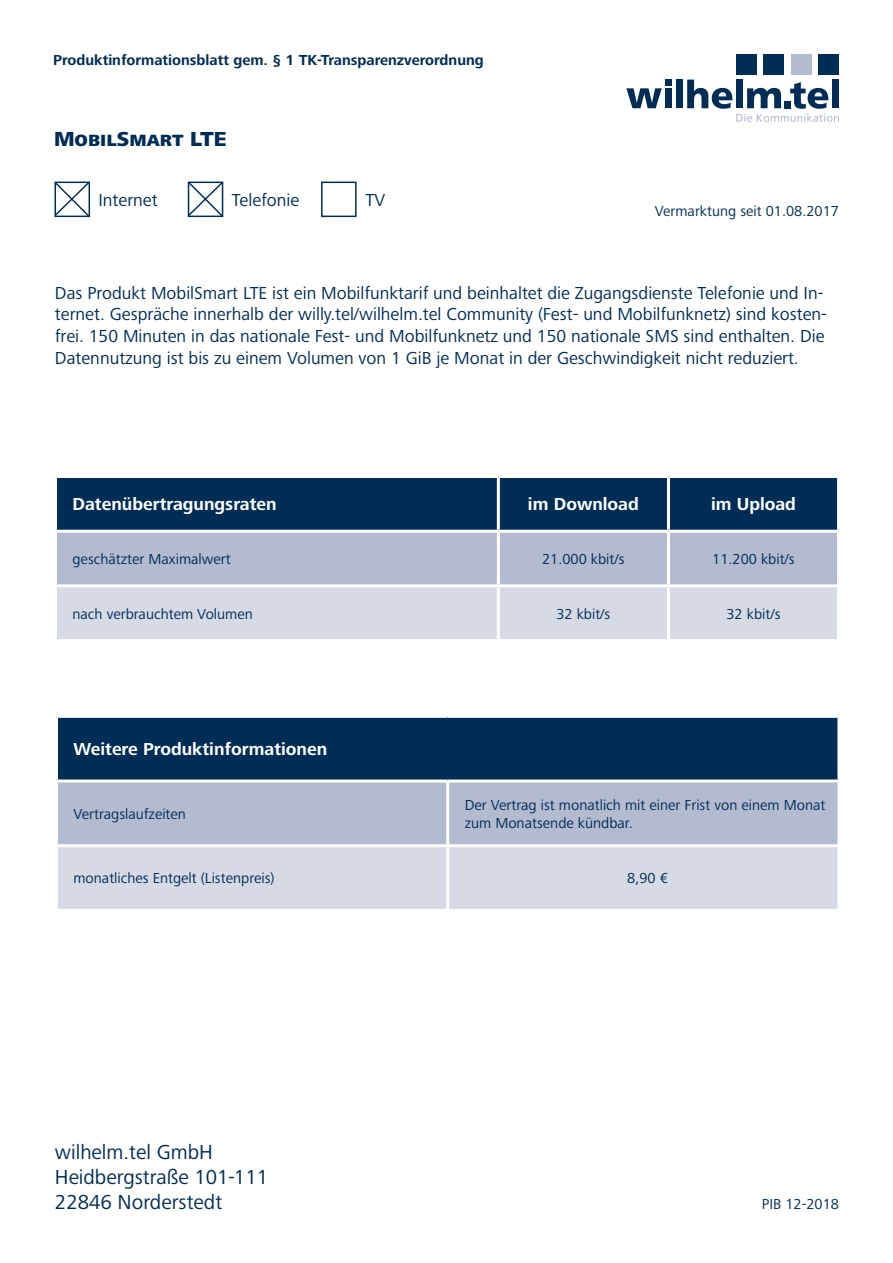
<style>
.page{position:relative;width:893px;height:1263px;background:#fff}
.page>*{position:absolute;margin:0;border:0;box-sizing:border-box;transform-origin:0 0}
.t1{font:21px/25.2px "Frutiger Nextfor SNS";color:#002d56}
.t2{font:800 21px "Frutiger Nextfor SNS";color:#002d56}
.t3{font:18px/21.6px "Frutiger Nextfor SNS";color:#002d56}
.t4{font:700 18px "Frutiger Nextfor SNS";color:#fff}
.t5{font:15px/18px "Frutiger Nextfor SNS";color:#002d56}
.t6{font:700 15px "Frutiger Nextfor SNS";color:#002d56}
</style>
<div class="page">
<div style="left:736px;top:54px;width:21px;height:21px;background:#002d56"></div>
<div style="left:763px;top:54px;width:21px;height:21px;background:#002d56"></div>
<div style="left:791px;top:54px;width:20px;height:21px;background:#b2bbcf"></div>
<div style="left:818px;top:54px;width:21px;height:21px;background:#002d56"></div>
<div style="left:665px;top:80px;width:7px;height:6px;background:#002d56"></div>
<svg style="left:626px;top:88px;width:36px;height:20px"></svg>
<div style="left:665px;top:88px;width:7px;height:20px;background:#002d56"></div>
<div style="left:676px;top:80px;width:7px;height:28px;background:#002d56"></div>
<svg style="left:687px;top:80px;width:152px;height:42px"></svg>
<div style="left:321px;top:182px;width:36px;height:35px;border:2px solid #002d56"></div>
<svg style="left:187px;top:181px;width:37px;height:37px"></svg>
<svg style="left:54px;top:181px;width:37px;height:37px"></svg>
<svg style="left:57px;top:478px;width:780px;height:161px;background:#8296ae"></svg>
<hr style="left:497px;top:478px;width:3px;height:52px;background:#fff">
<hr style="left:667px;top:478px;width:3px;height:52px;background:#fff">
<hr style="left:54px;top:530px;width:444px;height:3px;background:#fff">
<hr style="left:498px;top:530px;width:170px;height:3px;background:#fff">
<hr style="left:497px;top:533px;width:3px;height:51px;background:#fff">
<hr style="left:668px;top:530px;width:172px;height:3px;background:#fff">
<hr style="left:667px;top:533px;width:3px;height:51px;background:#fff">
<hr style="left:54px;top:584px;width:444px;height:3px;background:#fff">
<hr style="left:498px;top:584px;width:170px;height:3px;background:#fff">
<hr style="left:497px;top:587px;width:3px;height:52px;background:#fff">
<hr style="left:668px;top:584px;width:172px;height:3px;background:#fff">
<hr style="left:667px;top:587px;width:3px;height:52px;background:#fff">
<div style="left:56px;top:716px;width:783px;height:65px;background:#002d56"></div>
<div style="left:58px;top:782px;width:779px;height:62px;background:#b2bbcf"></div>
<div style="left:58px;top:847px;width:779px;height:62px;background:#d6dae5"></div>
<hr style="left:55px;top:715px;width:393px;height:3px;background:#fff">
<hr style="left:55px;top:718px;width:3px;height:61px;background:#fff">
<hr style="left:448px;top:715px;width:392px;height:3px;background:#fff">
<hr style="left:837px;top:718px;width:3px;height:61px;background:#fff">
<hr style="left:55px;top:779px;width:393px;height:3px;background:#fff">
<hr style="left:448px;top:779px;width:392px;height:3px;background:#fff">
<hr style="left:446px;top:782px;width:3px;height:62px;background:#fff">
<hr style="left:446px;top:847px;width:3px;height:62px;background:#fff">
<p class="t6" style="left:53px;top:51px;width:432px">Produktinformationsblatt gem. § 1 TK-Transparenzverordnung</p>
<p class="t2" style="left:54px;top:127px;width:174px">MobilSmart LTE</p>
<p class="t3" style="left:98px;top:190px;width:61px">Internet</p>
<p class="t3" style="left:232px;top:190px;width:69px">Telefonie</p>
<p class="t3" style="left:365px;top:190px;width:21px">TV</p>
<p class="t5" style="left:655px;top:203px;width:186px">Vermarktung seit 01.08.2017</p>
<p class="t3" style="left:55px;top:282px;width:773px">Das Produkt MobilSmart LTE ist ein Mobilfunktarif und beinhaltet die Zugangsdienste Telefonie und In&shy;ternet. Gespräche innerhalb der willy.tel/wilhelm.tel Community (Fest- und Mobilfunknetz) sind kosten&shy;frei. 150 Minuten in das nationale Fest- und Mobilfunknetz und 150 nationale SMS sind enthalten. Die Datennutzung ist bis zu einem Volumen von 1 GiB je Monat in der Geschwindigkeit nicht reduziert.</p>
<p class="t4" style="left:73px;top:494px;width:206px">Datenübertragungsraten</p>
<p class="t4" style="left:528px;top:494px;width:112px">im Download</p>
<p class="t4" style="left:711px;top:494px;width:87px">im Upload</p>
<p class="t5" style="left:73px;top:550px;width:160px">geschätzter Maximalwert</p>
<p class="t5" style="left:542px;top:550px;width:84px">21.000 kbit/s</p>
<p class="t5" style="left:712px;top:550px;width:84px">11.200 kbit/s</p>
<p class="t5" style="left:73px;top:605px;width:182px">nach verbrauchtem Volumen</p>
<p class="t5" style="left:556px;top:605px;width:56px">32 kbit/s</p>
<p class="t5" style="left:726px;top:605px;width:56px">32 kbit/s</p>
<p class="t4" style="left:73px;top:739px;width:255px">Weitere Produktinformationen</p>
<p class="t5" style="left:73px;top:805px;width:114px">Vertragslaufzeiten</p>
<p class="t5" style="left:465px;top:796px;width:362px">Der Vertrag ist monatlich mit einer Frist von einem Monat zum Monatsende kündbar.</p>
<p class="t5" style="left:73px;top:870px;width:203px">monatliches Entgelt (Listenpreis)</p>
<p class="t5" style="left:627px;top:870px;width:42px">8,90 €</p>
<p class="t1" style="left:55px;top:1140px;width:215px">wilhelm.tel GmbH<br>Heidbergstraße 101-111<br>22846 Norderstedt</p>
<p class="t5" style="left:762px;top:1195px;width:79px">PIB 12-2018</p>
</div>
